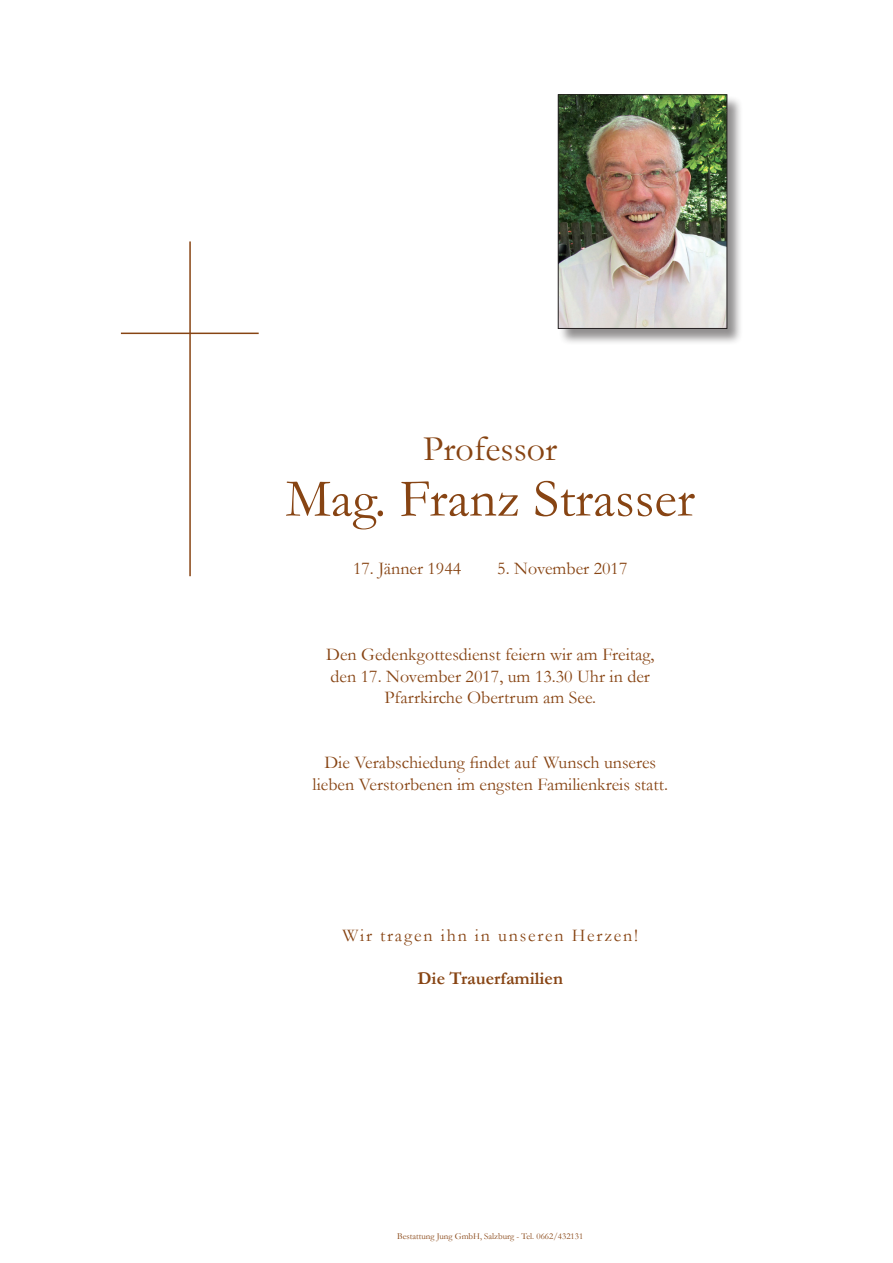
<style>
.page{position:relative;width:893px;height:1263px;background:#fff}
.page>*{position:absolute;margin:0;border:0;box-sizing:border-box;transform-origin:0 0}
.t1{font:54px "Garamond";color:#874413}
.t2{font:36px "Garamond";color:#874413}
.t3{font:18px/21.6px "Garamond";color:#874413;text-align:center}
.t4{font:18px "Garamond";letter-spacing:.1em;color:#874413}
.t5{font:700 18px "Garamond";color:#874413}
.t6{font:9px "Garamond";color:#874413}
</style>
<div class="page">
<hr style="left:189px;top:241px;width:2px;height:335px;background:#874413">
<hr style="left:121px;top:333px;width:138px;height:1px;background:#874413">
<div style="left:558px;top:95px;width:186px;height:250px;background:#231f20;opacity:.5"></div>
<img style="left:560px;top:97px;width:165px;height:230px">
<div style="left:558px;top:95px;width:169px;height:234px;border:1px solid #231f20"></div>
<h2 class="t2" style="left:423px;top:424px;width:135px">Professor</h2>
<h1 class="t1" style="left:286px;top:462px;width:411px">Mag. Franz Strasser</h1>
<p class="t3" style="left:353px;top:557px;width:110px">17. Jänner 1944</p>
<p class="t3" style="left:497px;top:557px;width:132px">5. November 2017</p>
<p class="t3" style="left:326px;top:643px;width:330px">Den Gedenkgottesdienst feiern wir am Freitag, den 17. November 2017, um 13.30 Uhr in der<br>Pfarrkirche Obertrum am See.</p>
<p class="t3" style="left:313px;top:751px;width:357px">Die Verabschiedung findet auf Wunsch unseres lieben Verstorbenen im engsten Familienkreis statt.</p>
<p class="t4" style="left:342px;top:923px;width:297px">Wir tragen ihn in unseren Herzen!</p>
<p class="t5" style="left:418px;top:966px;width:147px">Die Trauerfamilien</p>
<p class="t6" style="left:397px;top:1230px;width:187px">Bestattung Jung GmbH, Salzburg - Tel. 0662/432131</p>
</div>
